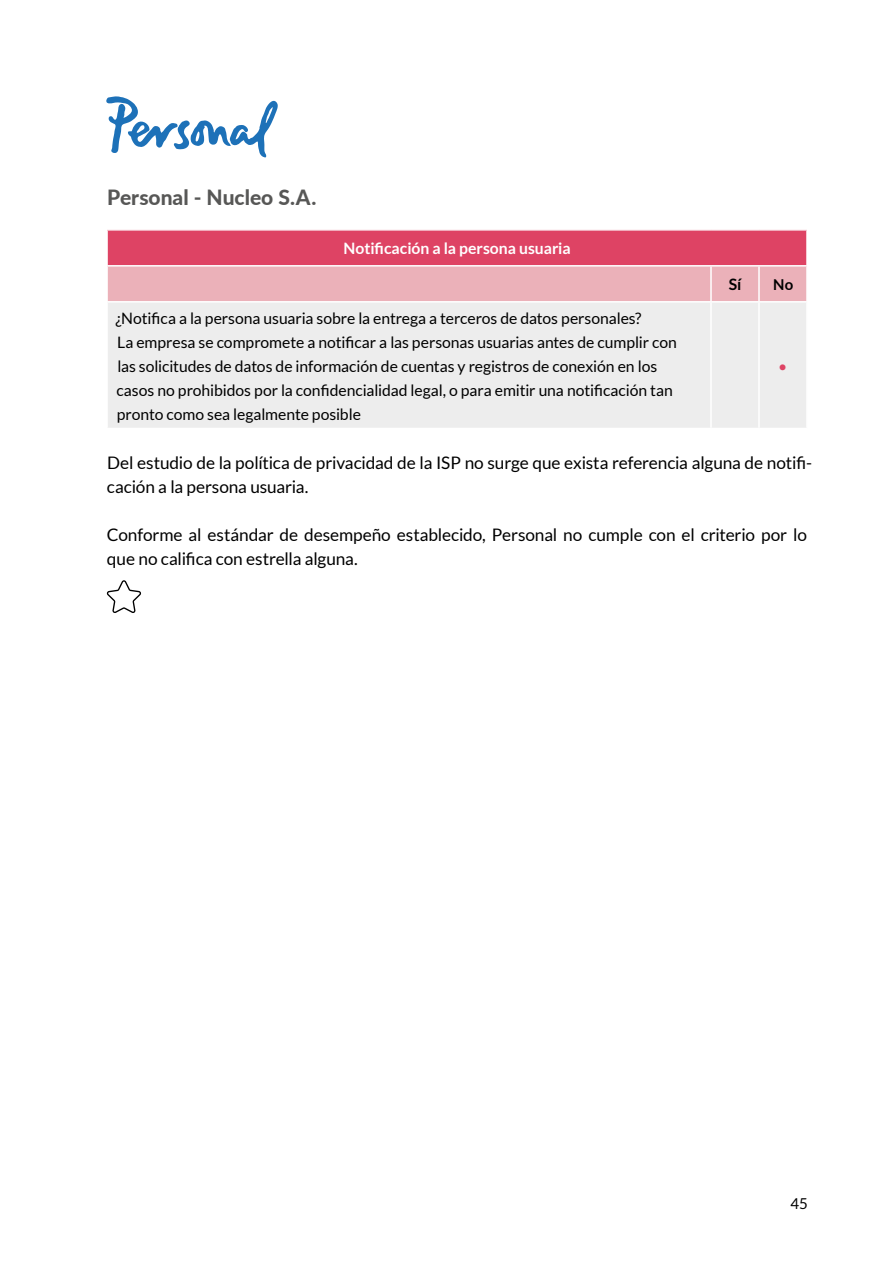
<style>
.page{position:relative;width:893px;height:1263px;background:#fff}
.page>*{position:absolute;margin:0;border:0;box-sizing:border-box;transform-origin:0 0}
.t1{font:800 21px "Lato";color:#575756}
.t2{font:17.25px/24px "Lato";letter-spacing:-.01em;color:#000}
.t3{font:15.75px/24px "Lato";letter-spacing:-.005em;color:#000}
.t4{font:700 15.75px "Lato";color:#fff}
.t5{font:700 15.75px "Lato";color:#000}
.t6{font:15.75px "Lato";color:#de4364}
.t7{font:15px "Lato";color:#000}
.t8{font:700 15px "Lato";color:#000}
</style>
<div class="page">
<svg style="left:106px;top:96px;width:172px;height:61px"></svg>
<div style="left:107px;top:230px;width:700px;height:36px;background:#de4364"></div>
<div style="left:108px;top:267px;width:698px;height:34px;background:#ebb1b9"></div>
<div style="left:108px;top:303px;width:698px;height:125px;background:#ededed"></div>
<hr style="left:106px;top:229px;width:605px;height:2px;background:#fff">
<hr style="left:106px;top:231px;width:2px;height:34px;background:#fff">
<hr style="left:711px;top:229px;width:48px;height:2px;background:#fff">
<hr style="left:759px;top:229px;width:49px;height:2px;background:#fff">
<hr style="left:106px;top:265px;width:605px;height:2px;background:#fff">
<hr style="left:711px;top:265px;width:48px;height:2px;background:#fff">
<hr style="left:710px;top:267px;width:2px;height:34px;background:#fff">
<hr style="left:759px;top:265px;width:49px;height:2px;background:#fff">
<hr style="left:758px;top:267px;width:2px;height:34px;background:#fff">
<hr style="left:710px;top:303px;width:2px;height:125px;background:#fff">
<hr style="left:758px;top:303px;width:2px;height:125px;background:#fff">
<hr style="left:806px;top:231px;width:2px;height:34px;background:#fff">
<svg style="left:107px;top:580px;width:34px;height:33px"></svg>
<h1 class="t1" style="left:107px;top:182px;width:211px">Personal - Nucleo S.A.</h1>
<p class="t4" style="left:344px;top:239px;width:228px">Notificación a la persona usuaria</p>
<p class="t3" style="left:116px;top:306px;width:563px">¿Notifica a la persona usuaria sobre la entrega a terceros de datos personales?<br>La empresa se compromete a notificar a las personas usuarias antes de cumplir con las solicitudes de datos de información de cuentas y registros de conexión en los casos no prohibidos por la confidencialidad legal, o para emitir una notificación tan pronto como sea legalmente posible</p>
<p class="t5" style="left:729px;top:275px;width:14px">Sí</p>
<p class="t8" style="left:773px;top:276px;width:21px">No</p>
<p class="t6" style="left:778px;top:357px;width:11px">•</p>
<p class="t2" style="left:107px;top:451px;width:706px">Del estudio de la política de privacidad de la ISP no surge que exista referencia alguna de notifi&shy;cación a la persona usuaria.</p>
<p class="t2" style="left:107px;top:523px;width:702px">Conforme al estándar de desempeño establecido, Personal no cumple con el criterio por lo que no califica con estrella alguna.</p>
<p class="t7" style="left:790px;top:1195px;width:19px">45</p>
</div>
